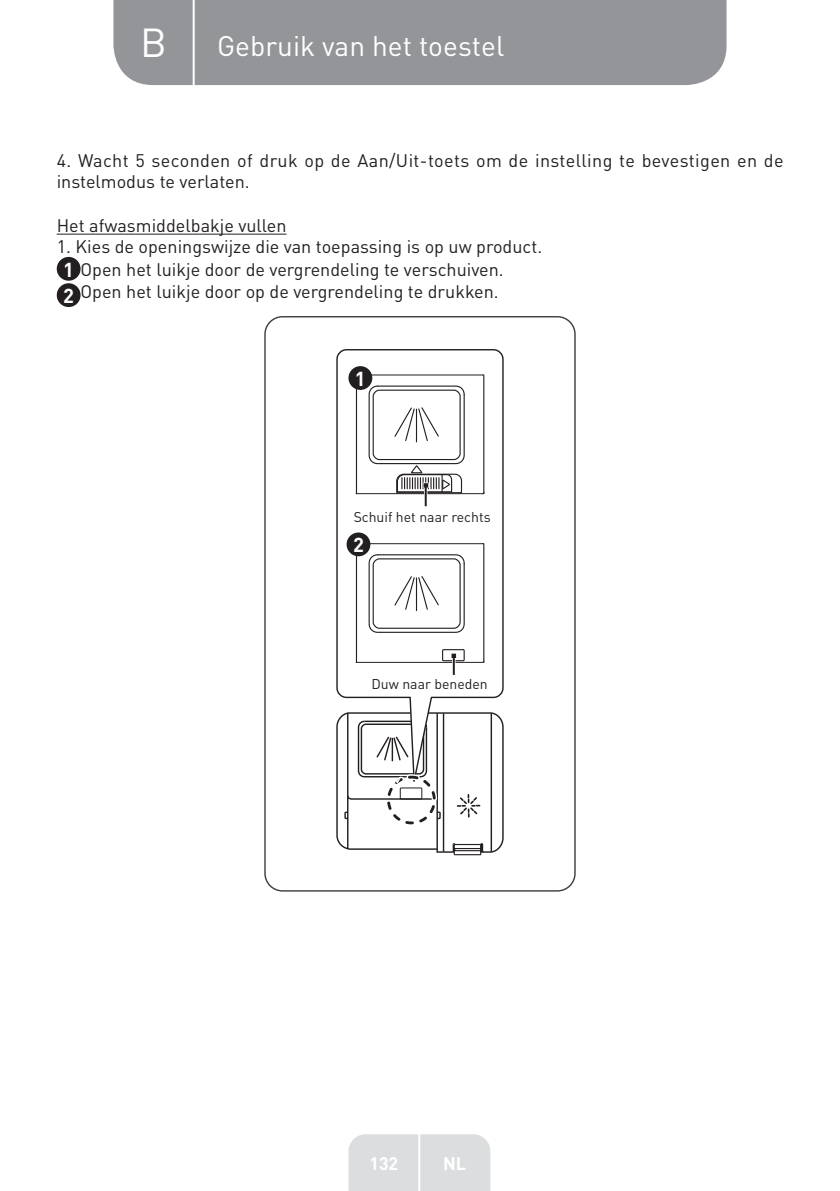
<style>
.page{position:relative;width:840px;height:1191px;background:#fff}
.page>*{position:absolute;margin:0;border:0;box-sizing:border-box;transform-origin:0 0}
.t1{font:40px "DIN Pro";color:#fff}
.t2{font:28px "DIN Pro";color:#fff}
.t3{font:20px "DIN Pro Bold";color:#fff}
.t4{font:18px/22.4px "DIN Pro";color:#231f20}
.t5{font:18px/21.6px "DIN Pro";letter-spacing:.02em;color:#231f20}
.t6{font:700 18px "DIN Pro";color:#fff}
.t7{font:14px "DIN Pro";color:#231f20}
.s1{font-family:"DIN Pro Bold";font-size:20px;color:#fff}
</style>
<div class="page">
<div style="left:113px;top:0;width:613px;height:85px;background:#939598"></div>
<div style="left:348px;top:1134px;width:142px;height:57px;background:#dcdddf"></div>
<hr style="left:418px;top:1111px;width:2px;height:80px;background:#fff">
<hr style="left:192px;top:0;width:2px;height:88px;background:#fff">
<hr style="left:57px;top:234px;width:229px;height:1px;background:#231f20">
<div style="left:57px;top:257px;width:23px;height:24px;background:#231f20;border-radius:50%"></div>
<div style="left:57px;top:283px;width:23px;height:24px;background:#231f20;border-radius:50%"></div>
<svg style="left:264px;top:316px;width:311px;height:575px"></svg>
<svg style="left:335px;top:348px;width:169px;height:363px"></svg>
<hr style="left:356px;top:493px;width:126px;height:1px;background:#231f20">
<hr style="left:360px;top:374px;width:122px;height:1px;background:#231f20">
<hr style="left:356px;top:375px;width:1px;height:118px;background:#231f20">
<hr style="left:483px;top:375px;width:1px;height:118px;background:#231f20">
<svg style="left:368px;top:385px;width:97px;height:122px"></svg>
<hr style="left:356px;top:662px;width:126px;height:1px;background:#231f20">
<hr style="left:360px;top:543px;width:122px;height:1px;background:#231f20">
<svg style="left:368px;top:553px;width:97px;height:80px"></svg>
<hr style="left:356px;top:544px;width:1px;height:118px;background:#231f20">
<hr style="left:483px;top:544px;width:1px;height:118px;background:#231f20">
<div style="left:442px;top:649px;width:22px;height:12px;border:1px solid #231f20"></div>
<svg style="left:450px;top:652px;width:7px;height:24px"></svg>
<svg style="left:335px;top:711px;width:169px;height:180px"></svg>
<div style="left:348px;top:366px;width:24px;height:24px;background:#231f20;border-radius:50%"></div>
<div style="left:346px;top:532px;width:24px;height:24px;background:#231f20;border-radius:50%"></div>
<h1 class="t1" style="left:140px;top:15px;width:28px">B</h1>
<h2 class="t2" style="left:217px;top:27px;width:288px">Gebruik van het toestel</h2>
<p class="t5" style="left:57px;top:149px;width:728px">4. Wacht 5 seconden of druk op de Aan/Uit-toets om de instelling te bevestigen en de instelmodus te verlaten.</p>
<p class="t4" style="left:57px;top:213px;width:231px">Het afwasmiddelbakje vullen</p>
<p class="t4" style="left:63px;top:235px;width:480px;text-indent:-6px">1. Kies de openingswijze die van toepassing is op uw product.<br><span class="s1">1</span> Open het luikje door de vergrendeling te verschuiven.<br><span class="s1">2</span> Open het luikje door op de vergrendeling te drukken.</p>
<p class="t3" style="left:355px;top:365px;width:12px">1</p>
<p class="t7" style="left:353px;top:508px;width:138px">Schuif het naar rechts</p>
<p class="t3" style="left:353px;top:531px;width:12px">2</p>
<p class="t7" style="left:371px;top:674px;width:118px">Duw naar beneden</p>
<p class="t6" style="left:369px;top:1150px;width:30px">132</p>
<p class="t6" style="left:443px;top:1150px;width:25px">NL</p>
</div>
